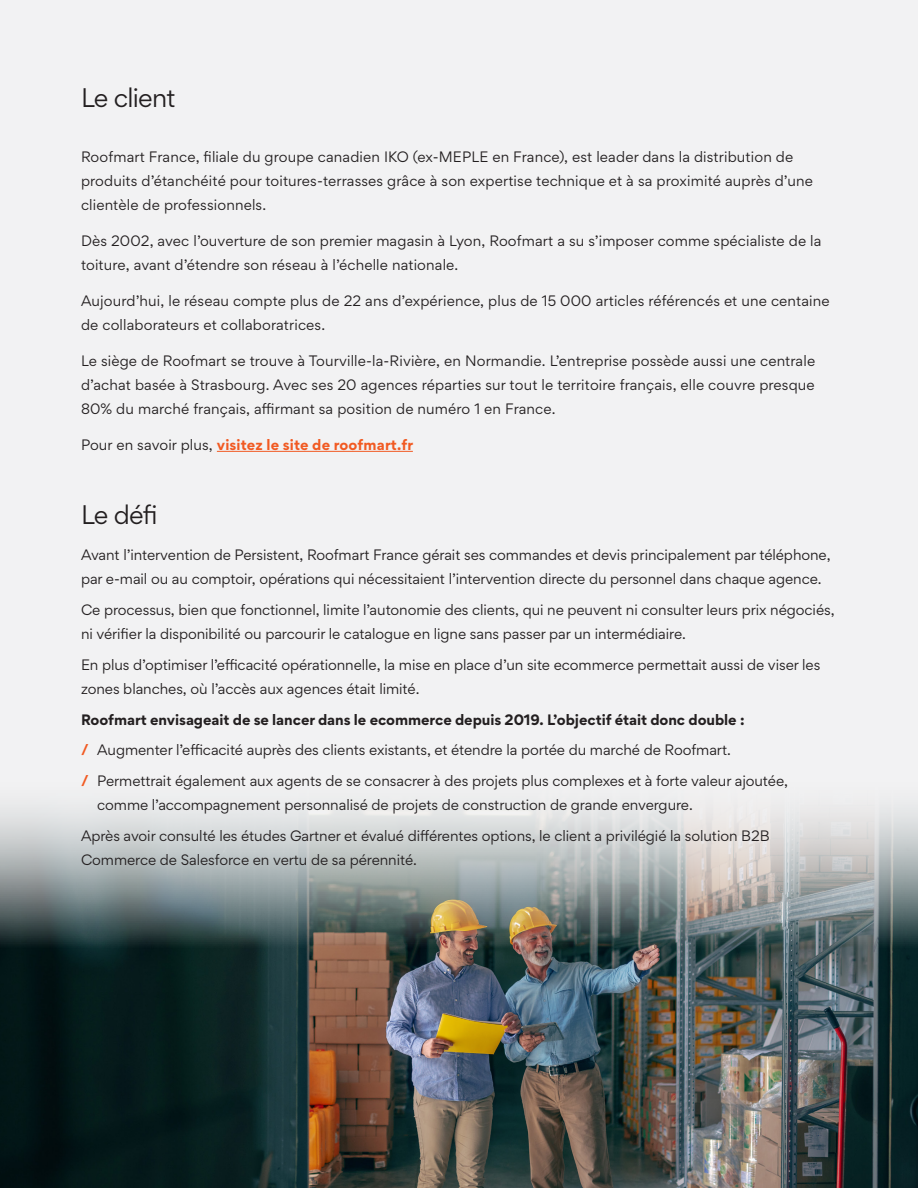
<style>
.page{position:relative;width:918px;height:1188px;background:#fff}
.page>*{position:absolute;margin:0;border:0;box-sizing:border-box;transform-origin:0 0}
.t1{font:24px "Gordita";letter-spacing:-.03em;color:#231f20}
.t2{font:13.5px/24px "Gordita";letter-spacing:-.005em;color:#231f20}
.t3{font:700 13.5px "Gordita";letter-spacing:-.005em;color:#231f20}
.t4{font:700 13.5px "Gordita";letter-spacing:.01em;color:#f15a22}
.s1{font-weight:400;color:#231f20}
.s2{font-weight:700;color:#f15a22}
</style>
<div class="page">
<div style="left:0;top:0;width:918px;height:398px;background:#f2f2f3"></div>
<div style="left:0;top:354px;width:918px;height:834px;background:#f2f2f3"></div>
<img style="left:0;top:450px;width:918px;height:738px">
<hr style="left:217px;top:451px;width:196px;height:1px;background:#f15a22">
<h2 class="t1" style="left:81px;top:80px;width:96px">Le client</h2>
<p class="t2" style="left:81px;top:144px;width:734px">Roofmart France, filiale du groupe canadien IKO (ex-MEPLE en France), est leader dans la distribution de produits d’étanchéité pour toitures-terrasses grâce à son expertise technique et à sa proximité auprès d’une clientèle de professionnels.</p>
<p class="t2" style="left:81px;top:228px;width:742px">Dès 2002, avec l’ouverture de son premier magasin à Lyon, Roofmart a su s’imposer comme spécialiste de la toiture, avant d’étendre son réseau à l’échelle nationale.</p>
<p class="t2" style="left:81px;top:288px;width:750px">Aujourd’hui, le réseau compte plus de 22 ans d’expérience, plus de 15 000 articles référencés et une centaine de collaborateurs et collaboratrices.</p>
<p class="t2" style="left:81px;top:348px;width:736px;text-align:justify">Le siège de Roofmart se trouve à Tourville-la-Rivière, en Normandie. L’entreprise possède aussi une centrale d’achat basée à Strasbourg. Avec ses 20 agences réparties sur tout le territoire français, elle couvre presque 80% du marché français, affirmant sa position de numéro 1 en France.</p>
<p class="t4" style="left:81px;top:434px;width:334px"><span class="s1">Pour en savoir plus,</span> visitez le site de roofmart.fr</p>
<h2 class="t1" style="left:81px;top:497px;width:78px">Le défi</h2>
<p class="t2" style="left:81px;top:543px;width:751px">Avant l’intervention de Persistent, Roofmart France gérait ses commandes et devis principalement par téléphone, par e-mail ou au comptoir, opérations qui nécessitaient l’intervention directe du personnel dans chaque agence.</p>
<p class="t2" style="left:81px;top:598px;width:755px">Ce processus, bien que fonctionnel, limite l’autonomie des clients, qui ne peuvent ni consulter leurs prix négociés, ni vérifier la disponibilité ou parcourir le catalogue en ligne sans passer par un intermédiaire.</p>
<p class="t2" style="left:81px;top:652px;width:741px">En plus d’optimiser l’efficacité opérationnelle, la mise en place d’un site ecommerce permettait aussi de viser les zones blanches, où l’accès aux agences était limité.</p>
<p class="t3" style="left:81px;top:709px;width:665px">Roofmart envisageait de se lancer dans le ecommerce depuis 2019. L’objectif était donc double :</p>
<p class="t2" style="left:81px;top:738px;width:651px"><span class="s2">/</span> Augmenter l’efficacité auprès des clients existants, et étendre la portée du marché de Roofmart.</p>
<p class="t2" style="left:97px;top:769px;width:692px;text-indent:-16px"><span class="s2">/</span> Permettrait également aux agents de se consacrer à des projets plus complexes et à forte valeur ajoutée, comme l’accompagnement personnalisé de projets de construction de grande envergure.</p>
<p class="t2" style="left:81px;top:823px;width:690px">Après avoir consulté les études Gartner et évalué différentes options, le client a privilégié la solution B2B<br>Commerce de Salesforce en vertu de sa pérennité.</p>
</div>
